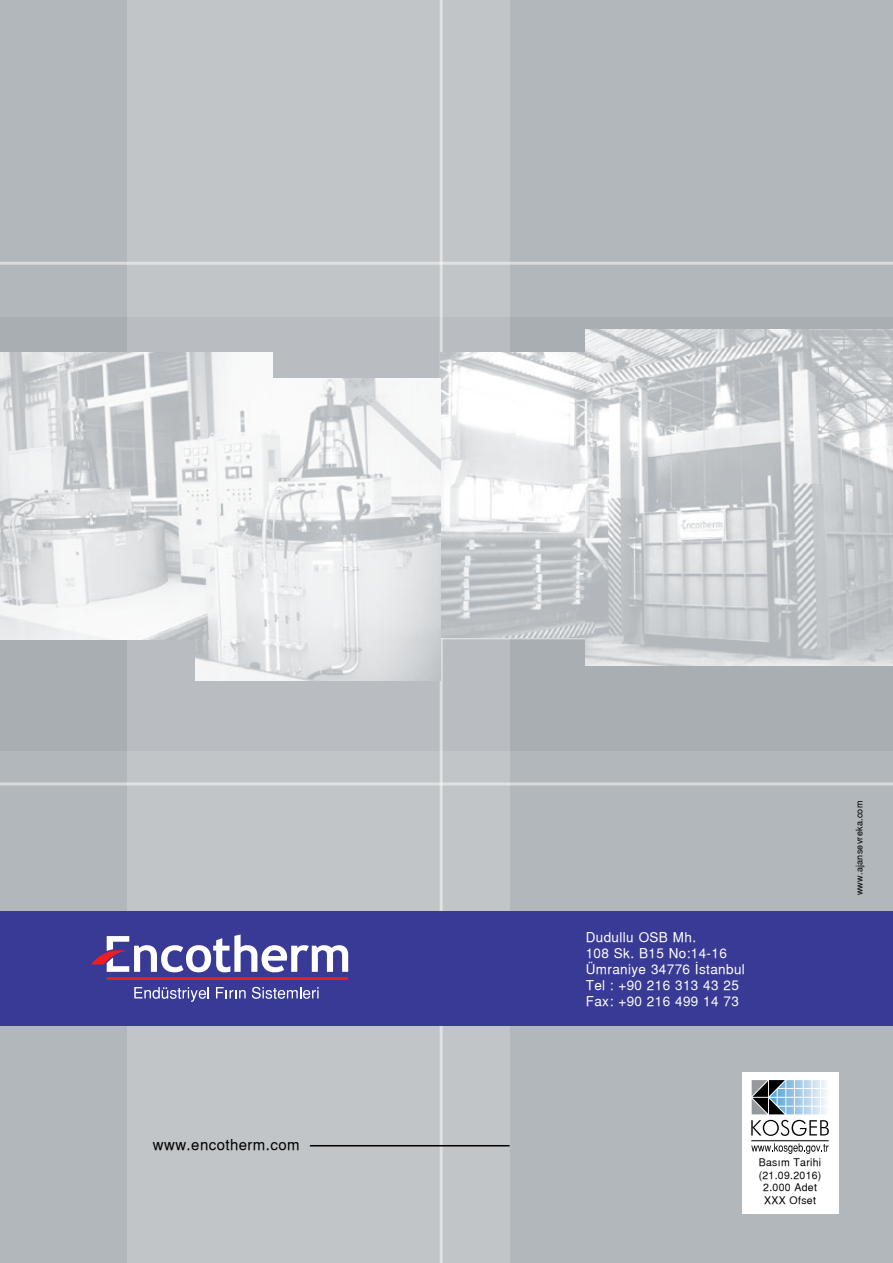
<style>
.page{position:relative;width:893px;height:1263px;background:#b2b7bb}
.page>*{position:absolute;margin:0;border:0;box-sizing:border-box;transform-origin:0 0}
.t1{font:15px "Helvetica BB";letter-spacing:.03em;color:#000}
.t2{font:13.5px/16.2px "Helvetica BB";letter-spacing:.03em;color:#fff}
.t3{font:10.5px/12.6px "Helvetica BB";letter-spacing:.03em;color:#000;text-align:center}
.t4{font:9px "Helvetica BB";letter-spacing:.03em;color:#000}
</style>
<div class="page">
<div style="left:0;top:317px;width:893px;height:434px;background:#a9aeb2"></div>
<div style="left:128px;top:0;width:382px;height:1263px;background:#c1c5c8"></div>
<hr style="left:0;top:262px;width:893px;height:3px;background:#fff">
<hr style="left:440px;top:0;width:3px;height:1263px;background:#fff">
<hr style="left:0;top:636px;width:893px;height:3px;background:#fff">
<img style="left:441px;top:353px;width:145px;height:285px">
<img style="left:586px;top:330px;width:307px;height:335px">
<img style="left:196px;top:378px;width:245px;height:302px">
<img style="left:0;top:353px;width:272px;height:286px">
<hr style="left:0;top:782px;width:893px;height:3px;background:#fff">
<div style="left:0;top:911px;width:893px;height:115px;background:#393a96"></div>
<svg style="left:91px;top:934px;width:257px;height:38px"></svg>
<svg style="left:134px;top:987px;width:75px;height:15px"></svg>
<svg style="left:216px;top:987px;width:30px;height:11px"></svg>
<svg style="left:252px;top:987px;width:67px;height:12px"></svg>
<hr style="left:107px;top:977px;width:241px;height:3px;background:#ed1d24">
<hr style="left:310px;top:1145px;width:200px;height:1px;background:#000">
<div style="left:743px;top:1072px;width:96px;height:142px;background:#fff"></div>
<svg style="left:751px;top:1120px;width:78px;height:16px"></svg>
<svg style="left:752px;top:1080px;width:18px;height:34px"></svg>
<img style="left:770px;top:1080px;width:56px;height:34px">
<svg style="left:751px;top:1143px;width:77px;height:11px"></svg>
<hr style="left:751px;top:1140px;width:78px;height:1px;background:#000">
<p class="t1" style="left:153px;top:1136px;width:148px">www.encotherm.com</p>
<p class="t2" style="left:586px;top:928px;width:161px">Dudullu OSB Mh.<br>108 Sk. B15 No:14-16<br>Ümraniye 34776 İstanbul<br>Tel : +90 216 313 43 25<br>Fax: +90 216 499 14 73</p>
<p class="t4" style="left:854px;top:895px;width:96px;rotate:-90deg">www.ajansevreka.com</p>
<p class="t3" style="left:759px;top:1156px;width:64px">Basım Tarihi (21.09.2016)<br>2.000 Adet<br>XXX Ofset</p>
</div>
